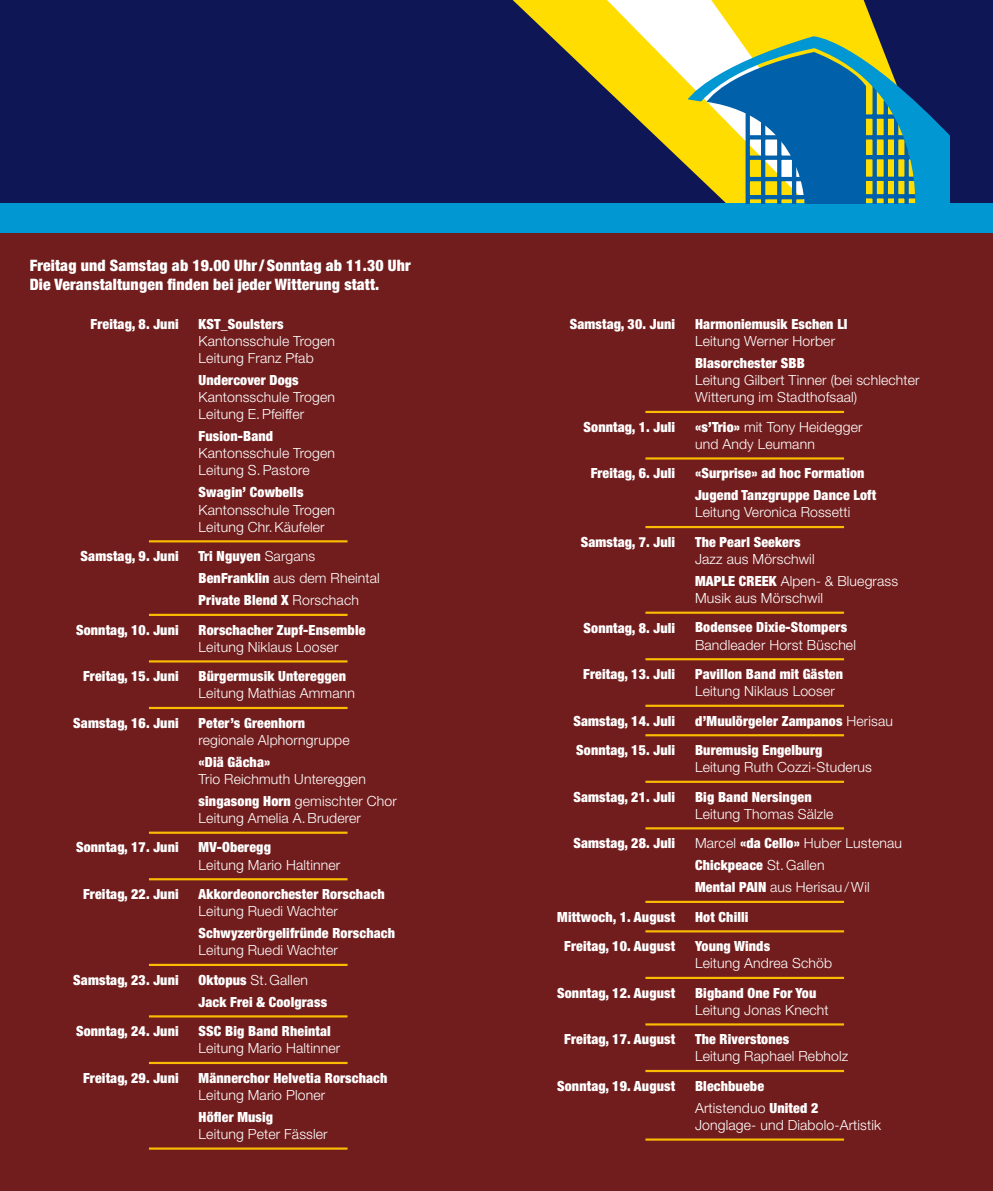
<style>
.page{position:relative;width:993px;height:1191px;background:#fff}
.page>*{position:absolute;margin:0;border:0;box-sizing:border-box;transform-origin:0 0}
.t1{font:900 condensed 15.75px/19.2px "Helvetica Neue";letter-spacing:.01em;color:#fff}
.t2{font:900 condensed 14px/29.4px "Helvetica Neue";letter-spacing:.01em;color:#fff}
.t3{font:300 14px/17.2px "Helvetica Neue";letter-spacing:.01em;color:#fff}
.s1{font-weight:300;font-stretch:normal}
.s2{font-weight:900;font-stretch:condensed}
</style>
<div class="page">
<div style="left:0;top:233px;width:992px;height:958px;background:#721d1d"></div>
<div style="left:0;top:0;width:992px;height:216px;background:#0e1655"></div>
<svg style="left:513px;top:0;width:437px;height:203px"></svg>
<svg style="left:606px;top:0;width:254px;height:203px;fill:#fd0"></svg>
<div style="left:0;top:203px;width:992px;height:30px;background:#0097d3"></div>
<svg style="left:687px;top:36px;width:261px;height:168px;background:#558c86"></svg>
<hr style="left:149px;top:540px;width:198px;height:2px;background:#fabb00">
<hr style="left:149px;top:614px;width:198px;height:2px;background:#fabb00">
<hr style="left:149px;top:660px;width:198px;height:2px;background:#fabb00">
<hr style="left:149px;top:707px;width:198px;height:2px;background:#fabb00">
<hr style="left:149px;top:831px;width:198px;height:3px;background:#fabb00">
<hr style="left:149px;top:878px;width:198px;height:2px;background:#fabb00">
<hr style="left:149px;top:963px;width:198px;height:3px;background:#fabb00">
<hr style="left:149px;top:1015px;width:198px;height:2px;background:#fabb00">
<hr style="left:149px;top:1061px;width:198px;height:3px;background:#fabb00">
<hr style="left:149px;top:1147px;width:198px;height:2px;background:#fabb00">
<hr style="left:645px;top:411px;width:198px;height:2px;background:#fabb00">
<hr style="left:645px;top:457px;width:198px;height:2px;background:#fabb00">
<hr style="left:645px;top:526px;width:198px;height:2px;background:#fabb00">
<hr style="left:645px;top:611px;width:198px;height:3px;background:#fabb00">
<hr style="left:645px;top:658px;width:198px;height:2px;background:#fabb00">
<hr style="left:645px;top:704px;width:198px;height:3px;background:#fabb00">
<hr style="left:645px;top:734px;width:198px;height:2px;background:#fabb00">
<hr style="left:645px;top:780px;width:198px;height:3px;background:#fabb00">
<hr style="left:645px;top:827px;width:198px;height:2px;background:#fabb00">
<hr style="left:645px;top:900px;width:198px;height:3px;background:#fabb00">
<hr style="left:645px;top:930px;width:198px;height:2px;background:#fabb00">
<hr style="left:645px;top:976px;width:198px;height:3px;background:#fabb00">
<hr style="left:645px;top:1023px;width:198px;height:2px;background:#fabb00">
<hr style="left:645px;top:1070px;width:198px;height:2px;background:#fabb00">
<hr style="left:645px;top:1138px;width:198px;height:2px;background:#fabb00">
<p class="t1" style="left:30px;top:255px;width:382px">Freitag und Samstag ab 19.00 Uhr/ Sonntag ab 11.30 Uhr<br>Die Veranstaltungen finden bei jeder Witterung statt.</p>
<p class="t2" style="left:90px;top:309px;width:90px">Freitag, 8. Juni</p>
<p class="t2" style="left:198px;top:309px;width:86px">KST_Soulsters</p>
<p class="t3" style="left:198px;top:332px;width:138px">Kantonsschule Trogen<br>Leitung Franz Pfab</p>
<p class="t2" style="left:198px;top:365px;width:102px">Undercover Dogs</p>
<p class="t3" style="left:198px;top:388px;width:138px">Kantonsschule Trogen<br>Leitung E.Pfeiffer</p>
<p class="t2" style="left:198px;top:421px;width:76px">Fusion-Band</p>
<p class="t3" style="left:198px;top:444px;width:138px">Kantonsschule Trogen<br>Leitung S.Pastore</p>
<p class="t2" style="left:198px;top:477px;width:106px">Swagin’ Cowbells</p>
<p class="t3" style="left:198px;top:500px;width:138px">Kantonsschule Trogen<br>Leitung Chr.Käufeler</p>
<p class="t2" style="left:198px;top:545px;width:183px;line-height:22.1px">Tri Nguyen <span class="s1">Sargans<br></span>BenFranklin <span class="s1">aus dem Rheintal<br></span>Private Blend X <span class="s1">Rorschach</span></p>
<p class="t2" style="left:198px;top:614px;width:168px">Rorschacher Zupf-Ensemble</p>
<p class="t3" style="left:198px;top:638px;width:141px">Leitung Niklaus Looser</p>
<p class="t2" style="left:198px;top:661px;width:149px">Bürgermusik Untereggen</p>
<p class="t3" style="left:198px;top:684px;width:158px">Leitung Mathias Ammann</p>
<p class="t2" style="left:198px;top:708px;width:108px">Peter’s Greenhorn</p>
<p class="t3" style="left:198px;top:731px;width:152px">regionale Alphorngruppe</p>
<p class="t2" style="left:198px;top:747px;width:73px">«Diä Gächa»</p>
<p class="t3" style="left:198px;top:767px;width:200px;line-height:22.1px">Trio Reichmuth Untereggen <span class="s2">singasong Horn</span> gemischter Chor</p>
<p class="t3" style="left:198px;top:809px;width:164px">Leitung Amelia A.Bruderer</p>
<p class="t2" style="left:198px;top:832px;width:74px">MV-Oberegg</p>
<p class="t3" style="left:198px;top:855px;width:143px">Leitung Mario Haltinner</p>
<p class="t2" style="left:198px;top:879px;width:187px">Akkordeonorchester Rorschach</p>
<p class="t3" style="left:198px;top:902px;width:141px">Leitung Ruedi Wachter</p>
<p class="t2" style="left:198px;top:918px;width:198px">Schwyzerörgelifründe Rorschach</p>
<p class="t3" style="left:198px;top:935px;width:141px;line-height:29.4px">Leitung Ruedi Wachter<br><span class="s2">Oktopus</span> St.Gallen</p>
<p class="t2" style="left:198px;top:986px;width:134px">Jack Frei &amp; Coolgrass<br>SSC Big Band Rheintal</p>
<p class="t3" style="left:198px;top:1039px;width:143px">Leitung Mario Haltinner</p>
<p class="t2" style="left:198px;top:1062px;width:190px">Männerchor Helvetia Rorschach</p>
<p class="t3" style="left:198px;top:1086px;width:128px">Leitung Mario Ploner</p>
<p class="t2" style="left:198px;top:1102px;width:76px">Höfler Musig</p>
<p class="t3" style="left:198px;top:1125px;width:130px">Leitung Peter Fässler</p>
<p class="t2" style="left:81px;top:541px;width:100px">Samstag, 9. Juni</p>
<p class="t2" style="left:76px;top:614px;width:104px">Sonntag, 10. Juni</p>
<p class="t2" style="left:83px;top:661px;width:97px">Freitag, 15. Juni</p>
<p class="t2" style="left:73px;top:708px;width:107px">Samstag, 16. Juni</p>
<p class="t2" style="left:76px;top:832px;width:104px">Sonntag, 17. Juni</p>
<p class="t2" style="left:83px;top:879px;width:97px">Freitag, 22. Juni</p>
<p class="t2" style="left:73px;top:964px;width:107px">Samstag, 23. Juni</p>
<p class="t2" style="left:76px;top:1016px;width:104px">Sonntag, 24. Juni</p>
<p class="t2" style="left:83px;top:1062px;width:97px">Freitag, 29. Juni</p>
<p class="t2" style="left:569px;top:309px;width:107px">Samstag, 30. Juni</p>
<p class="t2" style="left:583px;top:412px;width:93px">Sonntag, 1. Juli</p>
<p class="t2" style="left:590px;top:458px;width:86px">Freitag, 6. Juli</p>
<p class="t2" style="left:580px;top:527px;width:96px">Samstag, 7. Juli</p>
<p class="t2" style="left:583px;top:612px;width:93px">Sonntag, 8. Juli</p>
<p class="t2" style="left:583px;top:659px;width:93px">Freitag, 13. Juli</p>
<p class="t2" style="left:573px;top:705px;width:103px">Samstag, 14. Juli<br>Sonntag, 15. Juli</p>
<p class="t2" style="left:573px;top:781px;width:103px">Samstag, 21. Juli</p>
<p class="t2" style="left:573px;top:828px;width:103px">Samstag, 28. Juli</p>
<p class="t2" style="left:557px;top:901px;width:119px;text-align:center">Mittwoch, 1. August<br>Freitag, 10. August</p>
<p class="t2" style="left:557px;top:977px;width:120px">Sonntag, 12. August</p>
<p class="t2" style="left:564px;top:1024px;width:112px">Freitag, 17. August</p>
<p class="t2" style="left:557px;top:1070px;width:120px">Sonntag, 19. August</p>
<p class="t2" style="left:694px;top:309px;width:154px">Harmoniemusik Eschen LI</p>
<p class="t3" style="left:694px;top:332px;width:141px">Leitung Werner Horber</p>
<p class="t2" style="left:694px;top:348px;width:111px">Blasorchester SBB</p>
<p class="t3" style="left:694px;top:371px;width:226px">Leitung Gilbert Tinner (bei schlechter<br>Witterung im Stadthofsaal)</p>
<p class="t3" style="left:694px;top:418px;width:169px"><span class="s2">«s’Trio»</span> mit Tony Heidegger und Andy Leumann</p>
<p class="t2" style="left:694px;top:462px;width:183px;line-height:22.1px">«Surprise» ad hoc Formation<br>Jugend Tanzgruppe Dance Loft</p>
<p class="t3" style="left:694px;top:503px;width:157px">Leitung Veronica Rossetti</p>
<p class="t2" style="left:694px;top:527px;width:107px">The Pearl Seekers</p>
<p class="t3" style="left:694px;top:547px;width:204px;line-height:22.1px">Jazz aus Mörschwil<br><span class="s2">MAPLE CREEK</span> Alpen- &amp; Bluegrass</p>
<p class="t3" style="left:694px;top:589px;width:129px">Musik aus Mörschwil</p>
<p class="t2" style="left:694px;top:612px;width:153px">Bodensee Dixie-Stompers</p>
<p class="t3" style="left:694px;top:635px;width:162px">Bandleader Horst Büschel</p>
<p class="t2" style="left:694px;top:659px;width:149px">Pavillon Band mit Gästen</p>
<p class="t2" style="left:694px;top:676px;width:199px"><span class="s1">Leitung Niklaus Looser </span>d’Muulörgeler Zampanos <span class="s1">Herisau<br></span>Buremusig Engelburg</p>
<p class="t3" style="left:694px;top:758px;width:178px">Leitung Ruth Cozzi-Studerus</p>
<p class="t2" style="left:694px;top:781px;width:118px">Big Band Nersingen</p>
<p class="t3" style="left:694px;top:798px;width:208px;line-height:29.4px">Leitung Thomas Sälzle<br>Marcel <span class="s2">«da Cello»</span> Huber Lustenau</p>
<p class="t3" style="left:694px;top:854px;width:176px;line-height:22.1px"><span class="s2">Chickpeace</span> St.Gallen<br><span class="s2">Mental PAIN</span> aus Herisau /Wil</p>
<p class="t2" style="left:694px;top:901px;width:77px">Hot Chilli<br>Young Winds</p>
<p class="t3" style="left:694px;top:954px;width:138px">Leitung Andrea Schöb</p>
<p class="t2" style="left:694px;top:977px;width:123px">Bigband One For You</p>
<p class="t3" style="left:694px;top:1001px;width:135px">Leitung Jonas Knecht</p>
<p class="t2" style="left:694px;top:1024px;width:96px">The Riverstones</p>
<p class="t3" style="left:694px;top:1047px;width:155px">Leitung Raphael Rebholz</p>
<p class="t2" style="left:694px;top:1074px;width:125px;line-height:22.1px">Blechbuebe<br><span class="s1">Artistenduo</span> United 2</p>
<p class="t3" style="left:694px;top:1116px;width:187px">Jonglage- und Diabolo-Artistik</p>
</div>
